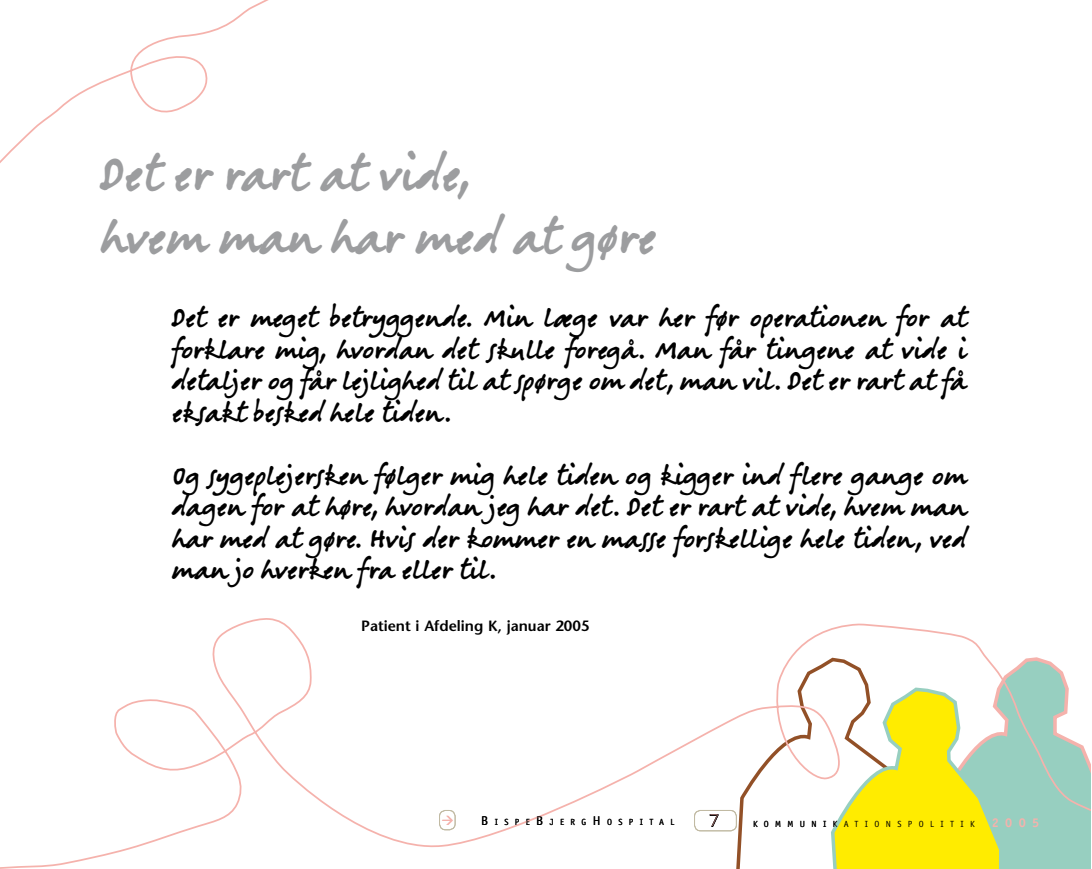
<style>
.page{position:relative;width:1092px;height:869px;background:#fff}
.page>*{position:absolute;margin:0;border:0;box-sizing:border-box;transform-origin:0 0}
.t1{font:43.75px/63px "Berranger Hand ITC";color:#9c9d9f}
.t2{font:24.5px/31.5px "Berranger Hand ITC";color:#000;text-align:justify}
.t3{font:300 15.92px "Digital";color:#f5b2ac}
.t4{font:600 14.88px "Stone Sans";color:#000}
.t5{font:700 12.78px "Officina Sans";color:#f5b2ac}
.t6{font:8.92px "Officina Sans";letter-spacing:.715em;color:#000}
.s1{font-size:12.78px}
</style>
<div class="page">
<svg style="left:0;top:0;width:269px;height:163px"></svg>
<svg style="left:0;top:618px;width:1090px;height:250px"></svg>
<svg style="left:709px;top:811px;width:10px;height:15px"></svg>
<div style="left:439px;top:809px;width:16px;height:20px;border:1px solid #c1baa3;border-radius:6px"></div>
<div style="left:694px;top:809px;width:42px;height:21px;border:1px solid #c1baa3;border-radius:6px"></div>
<svg style="left:442px;top:815px;width:11px;height:9px"></svg>
<h1 class="t1" style="left:101px;top:146px;width:557px">Det er rart at vide,<br>hvem man har med at gøre</h1>
<p class="t2" style="left:172px;top:304px;width:796px">Det er meget betryggende. Min læge var her før operationen for at forklare mig, hvordan det skulle foregå. Man får tingene at vide i detaljer og får lejlighed til at spørge om det, man vil. Det er rart at få eksakt besked hele tiden.</p>
<p class="t2" style="left:172px;top:461px;width:796px">Og sygeplejersken følger mig hele tiden og kigger ind flere gange om dagen for at høre, hvordan jeg har det. Det er rart at vide, hvem man har med at gøre. Hvis der kommer en masse forskellige hele tiden, ved man jo hverken fra eller til.</p>
<p class="t4" style="left:361px;top:616px;width:230px">Patient i Afdeling K, januar 2005</p>
<p class="t6" style="left:481px;top:816px;width:195px"><span class="s1">B</span>ISPE<span class="s1">B</span>JERG<span class="s1">H</span>OSPITAL</p>
<p class="t3" style="left:708px;top:810px;width:12px">7</p>
<p class="t6" style="left:753px;top:818px;width:223px">KOMMUNIKATIONSPOLITIK</p>
<p class="t5" style="left:991px;top:814px;width:49px">2005</p>
</div>
